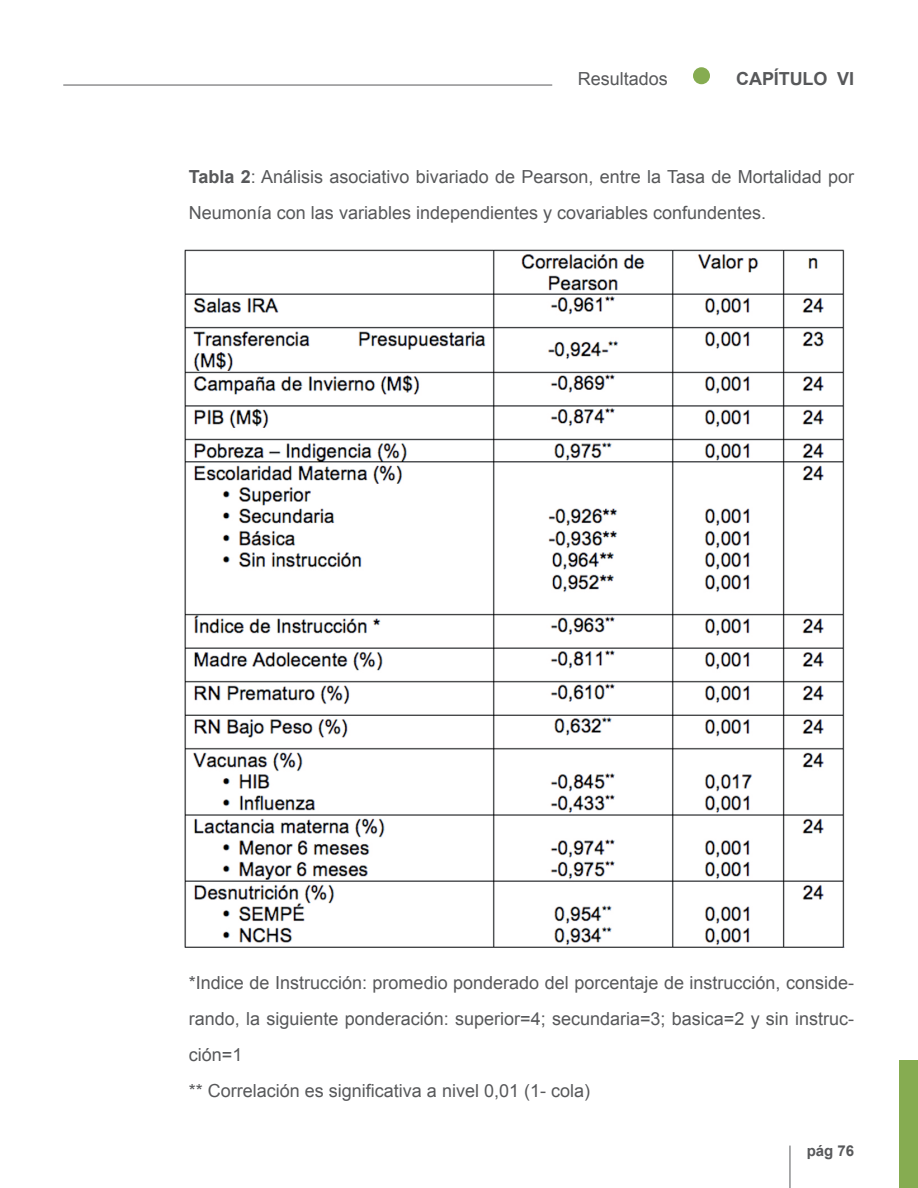
<style>
.page{position:relative;width:918px;height:1188px;background:#fff}
.page>*{position:absolute;margin:0;border:0;box-sizing:border-box;transform-origin:0 0}
.t1{font:18px/36px "Arial";color:#57585a}
.t2{font:700 18px "Arial";letter-spacing:-.005em;color:#57585a}
.t3{font:700 15px "Arial";color:#57585a}
.s1{font-weight:700}
</style>
<div class="page">
<div style="left:900px;top:1060px;width:18px;height:128px;background:#86ac51"></div>
<div style="left:693px;top:67px;width:17px;height:17px;background:#86ac51;border-radius:50%"></div>
<hr style="left:63px;top:85px;width:489px;height:1px;background:#57585a">
<hr style="left:790px;top:1146px;width:1px;height:42px;background:#57585a">
<img style="left:184px;top:249px;width:661px;height:699px">
<p class="t1" style="left:578px;top:61px;width:92px">Resultados</p>
<p class="t2" style="left:736px;top:67px;width:120px">CAPÍTULO VI</p>
<p class="t1" style="left:189px;top:159px;width:667px"><span class="s1">TABLA 2</span>: Análisis asociativo bivariado de Pearson, entre la Tasa de Mortalidad por<br>Neumonía con las variables independientes y covariables confundentes.</p>
<p class="t1" style="left:189px;top:965px;width:667px">*Indice de Instrucción: promedio ponderado del porcentaje de instrucción, conside&shy;rando, la siguiente ponderación: superior=4; secundaria=3; basica=2 y sin instruc&shy;ción=1<br>** Correlación es significativa a nivel 0,01 (1- cola)</p>
<p class="t3" style="left:807px;top:1141px;width:49px">PÁG 76</p>
</div>
